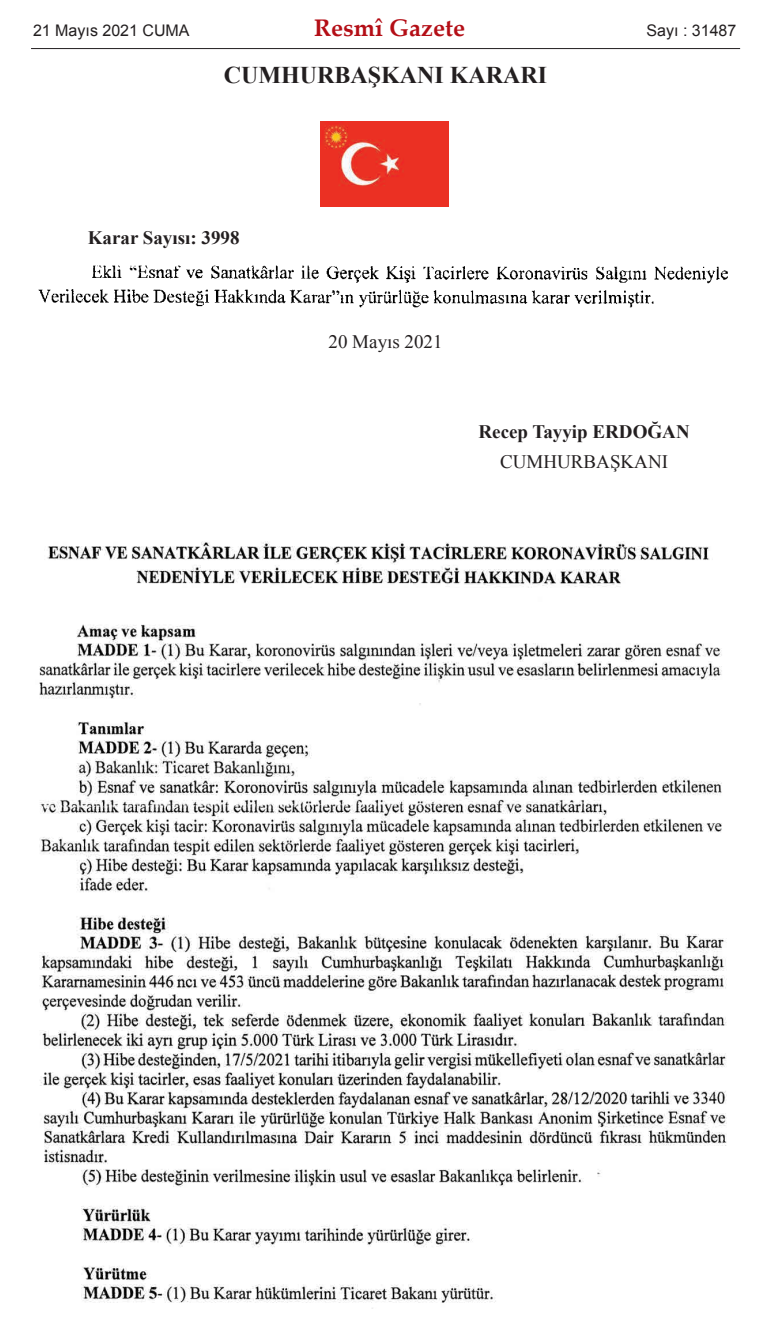
<style>
.page{position:relative;width:759px;height:1324px;background:#fff}
.page>*{position:absolute;margin:0;border:0;box-sizing:border-box;transform-origin:0 0}
.t1{font:700 24px "Times New Roman";color:#231f20}
.t2{font:700 24px "Palatino Linotype";color:#b40e16}
.t3{font:700 19px "Times New Roman";color:#231f20}
.t4{font:19px "Times New Roman";color:#231f20}
.t5{font:16px "Arial";color:#231f20}
</style>
<div class="page">
<img style="left:321px;top:121px;width:127px;height:85px">
<img style="left:38px;top:265px;width:690px;height:43px">
<img style="left:39px;top:541px;width:688px;height:762px">
<hr style="left:31px;top:48px;width:709px;height:1px;background:#231f20">
<p class="t5" style="left:33px;top:21px;width:158px">21 Mayıs 2021 CUMA</p>
<p class="t2" style="left:314px;top:18px;width:153px">Resmî Gazete</p>
<p class="t5" style="left:646px;top:21px;width:91px">Sayı : 31487</p>
<p class="t1" style="left:224px;top:62px;width:325px">CUMHURBAŞKANI KARARI</p>
<p class="t3" style="left:88px;top:227px;width:153px">Karar Sayısı: 3998</p>
<p class="t4" style="left:328px;top:331px;width:115px">20 Mayıs 2021</p>
<p class="t3" style="left:478px;top:421px;width:213px">Recep Tayyip ERDOĞAN</p>
<p class="t4" style="left:500px;top:451px;width:169px">CUMHURBAŞKANI</p>
</div>
